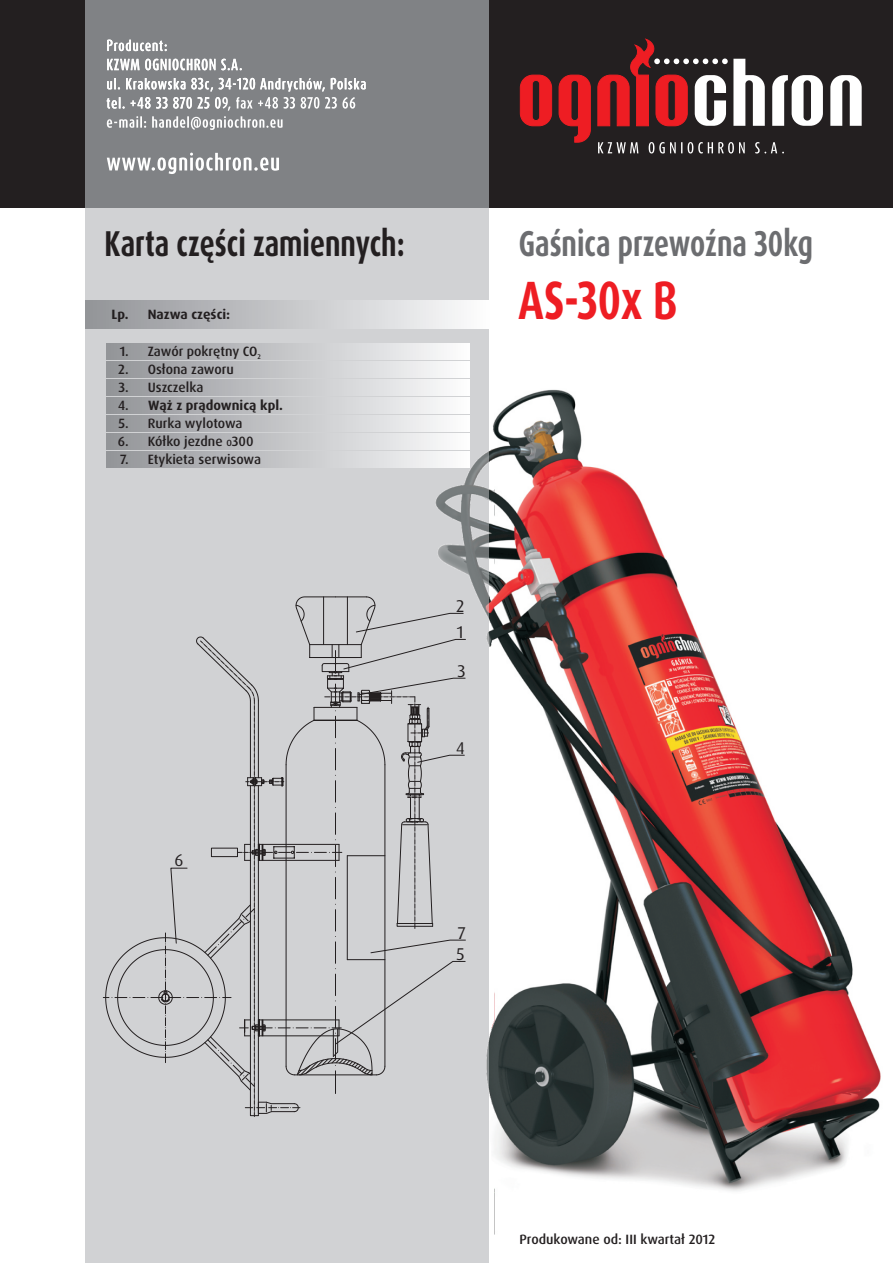
<style>
.page{position:relative;width:893px;height:1263px;background:#fff}
.page>*{position:absolute;margin:0;border:0;box-sizing:border-box;transform-origin:0 0}
.t1{font:700 54px "Dax Pro";color:#ee1d23;scale:.75 1}
.t2{font:700 36px "Dax Pro";color:#231f20;scale:.74 1}
.t3{font:700 36px "Dax Pro";color:#6c6d70;scale:.74 1}
.t4{font:17.1px "Dax Pro";color:#231f20}
.t5{font:13.5px "Dax Pro";color:#231f20}
.t6{font:700 13.5px "Dax Pro";color:#231f20}
.s1{font-weight:400}
.s2{font-size:9px}
</style>
<div class="page">
<img style="left:489px;top:389px;width:392px;height:845px">
<div style="left:85px;top:204px;width:404px;height:1059px;background:#d1d2d4"></div>
<div style="left:0;top:0;width:893px;height:208px;background:#231f20"></div>
<div style="left:85px;top:0;width:404px;height:208px;background:#808285"></div>
<div style="left:106px;top:343px;width:363px;height:16px;background:linear-gradient(to right,#929397,#fbfcfd)"></div>
<div style="left:106px;top:361px;width:363px;height:16px;background:linear-gradient(to right,#929397,#fbfcfd)"></div>
<div style="left:106px;top:379px;width:363px;height:16px;background:linear-gradient(to right,#929397,#fbfcfd)"></div>
<div style="left:106px;top:398px;width:363px;height:16px;background:linear-gradient(to right,#929397,#fbfcfd)"></div>
<div style="left:106px;top:416px;width:363px;height:16px;background:linear-gradient(to right,#929397,#fbfcfd)"></div>
<div style="left:106px;top:434px;width:363px;height:16px;background:linear-gradient(to right,#929397,#fbfcfd)"></div>
<div style="left:106px;top:452px;width:363px;height:16px;background:linear-gradient(to right,#929397,#fbfcfd)"></div>
<svg style="left:520px;top:39px;width:342px;height:115px"></svg>
<svg style="left:107px;top:153px;width:172px;height:21px"></svg>
<svg style="left:107px;top:40px;width:259px;height:90px"></svg>
<div style="left:85px;top:301px;width:404px;height:28px;background:linear-gradient(to right,#929398,#fbfcfc)"></div>
<svg style="left:103px;top:596px;width:363px;height:520px"></svg>
<div style="left:211px;top:848px;width:27px;height:9px;border:1px solid #231f20"></div>
<h2 class="t2" style="left:105px;top:227px;width:407px">Karta czêœci zamiennych:</h2>
<p class="t6" style="left:112px;top:309px;width:120px">Lp. Nazwa czêœci:</p>
<p class="t5" style="left:120px;top:346px;width:143px">1. Zawór pokrêtny CO<sub>2</sub></p>
<p class="t5" style="left:118px;top:364px;width:117px">2. Os³ona zaworu</p>
<p class="t5" style="left:118px;top:382px;width:87px">3. Uszczelka</p>
<p class="t6" style="left:118px;top:400px;width:166px"><span class="s1">4.</span> W¹¿ z pr¹downic¹ kpl.</p>
<p class="t5" style="left:118px;top:418px;width:126px">5. Rurka wylotowa</p>
<p class="t5" style="left:118px;top:436px;width:137px">6. Kó³ko jezdne <span class="s2">O</span>300</p>
<p class="t5" style="left:120px;top:454px;width:143px">7. Etykieta serwisowa</p>
<p class="t4" style="left:174px;top:853px;width:10px">6</p>
<h2 class="t3" style="left:519px;top:227px;width:399px">Gaœnica przewoŸna 30kg</h2>
<h1 class="t1" style="left:519px;top:277px;width:213px">AS-30x B</h1>
<p class="t4" style="left:456px;top:599px;width:10px">2</p>
<p class="t4" style="left:457px;top:625px;width:8px">1</p>
<p class="t4" style="left:457px;top:664px;width:10px">3</p>
<p class="t4" style="left:456px;top:741px;width:10px">4</p>
<p class="t4" style="left:458px;top:926px;width:9px">7</p>
<p class="t4" style="left:456px;top:947px;width:10px">5</p>
<p class="t5" style="left:519px;top:1233px;width:197px">Produkowane od: III kwarta³ 2012</p>
</div>
